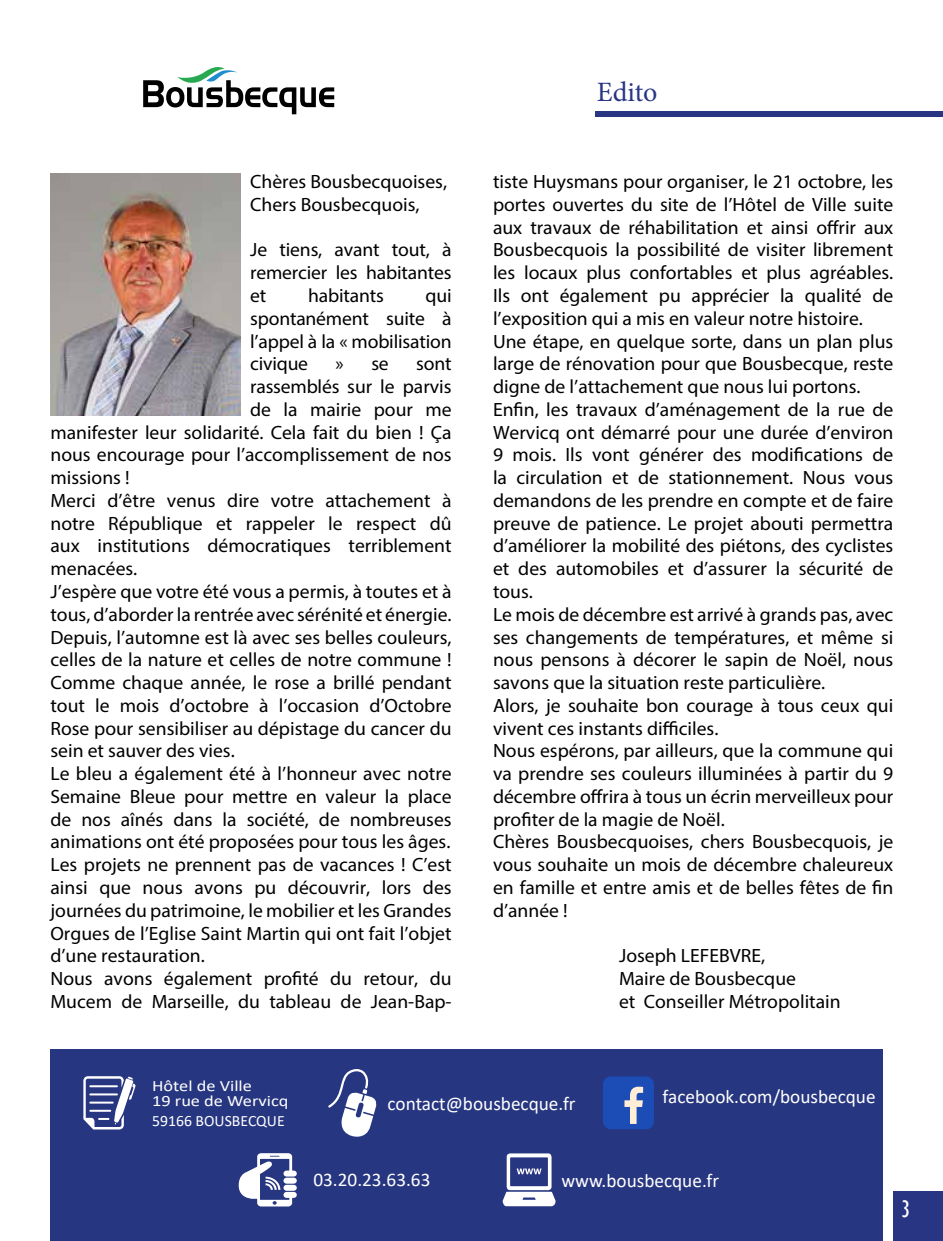
<style>
.page{position:relative;width:943px;height:1241px;background:#fff}
.page>*{position:absolute;margin:0;border:0;box-sizing:border-box;transform-origin:0 0}
.t1{font:28px "Minion Pro";letter-spacing:-.005em;color:#283583}
.t2{font:condensed 24.5px "Gill Sans";color:#fff}
.t3{font:19.25px/22.8px "Myriad Pro";color:#000}
.t4{font:19.25px "Calibri";color:#fff}
.t5{font:15.75px/14.7px "Calibri";color:#fff;scale:1.17 1}
.t6{font:15.75px "Calibri";color:#fff}
</style>
<div class="page">
<div style="left:893px;top:1191px;width:50px;height:49px;background:#283583"></div>
<div style="left:50px;top:1049px;width:833px;height:191px;background:#273680"></div>
<svg style="left:502px;top:1153px;width:53px;height:52px"></svg>
<svg style="left:83px;top:1076px;width:53px;height:53px"></svg>
<svg style="left:328px;top:1069px;width:49px;height:68px"></svg>
<svg style="left:239px;top:1153px;width:58px;height:53px"></svg>
<svg style="left:143px;top:67px;width:191px;height:47px"></svg>
<div style="left:603px;top:1076px;width:51px;height:52px;background:#1c4cb5;border-radius:8px"></div>
<svg style="left:624px;top:1086px;width:19px;height:37px"></svg>
<img style="left:50px;top:174px;width:190px;height:241px">
<div style="left:595px;top:112px;width:348px;height:5px;background:#283583"></div>
<h1 class="t1" style="left:597px;top:73px;width:62px">Edito</h1>
<p class="t3" style="left:250px;top:170px;width:198px">Chères Bousbecquoises,<br>Chers Bousbecquois,</p>
<p class="t3" style="left:250px;top:238px;width:203px;text-align:justify">Je tiens, avant tout, à remercier les habitantes et</p>
<p class="t3" style="left:308px;top:284px;width:77px">habitants</p>
<p class="t3" style="left:250px;top:284px;width:203px;text-align:justify;text-indent:175px">qui spontanément suite à l’appel à la « mobilisation civique</p>
<p class="t3" style="left:335px;top:352px;width:55px">» se</p>
<p class="t3" style="left:416px;top:352px;width:37px">sont</p>
<p class="t3" style="left:250px;top:375px;width:203px">rassemblés sur le parvis</p>
<p class="t3" style="left:250px;top:397px;width:203px">de la mairie pour me</p>
<p class="t3" style="left:50px;top:420px;width:402px">manifester leur solidarité. Cela fait du bien ! Ça</p>
<p class="t3" style="left:50px;top:443px;width:402px">nous encourage pour l’accomplissement de nos</p>
<p class="t3" style="left:50px;top:466px;width:81px">missions !</p>
<p class="t3" style="left:50px;top:488px;width:403px">Merci d’être venus dire votre attachement à</p>
<p class="t3" style="left:50px;top:511px;width:402px">notre République et rappeler le respect dû</p>
<p class="t3" style="left:50px;top:534px;width:402px">aux institutions démocratiques terriblement</p>
<p class="t3" style="left:50px;top:557px;width:88px">menacées.</p>
<p class="t3" style="left:50px;top:579px;width:402px">J’espère que votre été vous a permis, à toutes et à</p>
<p class="t3" style="left:50px;top:602px;width:403px">tous, d’aborder la rentrée avec sérénité et énergie.</p>
<p class="t3" style="left:50px;top:625px;width:402px">Depuis, l’automne est là avec ses belles couleurs,</p>
<p class="t3" style="left:50px;top:648px;width:402px">celles de la nature et celles de notre commune !</p>
<p class="t3" style="left:50px;top:671px;width:402px">Comme chaque année, le rose a brillé pendant</p>
<p class="t3" style="left:50px;top:693px;width:403px">tout le mois d’octobre à l’occasion d’Octobre</p>
<p class="t3" style="left:50px;top:716px;width:402px">Rose pour sensibiliser au dépistage du cancer du</p>
<p class="t3" style="left:50px;top:739px;width:186px">sein et sauver des vies.</p>
<p class="t3" style="left:50px;top:762px;width:402px">Le bleu a également été à l’honneur avec notre</p>
<p class="t3" style="left:50px;top:784px;width:402px">Semaine Bleue pour mettre en valeur la place</p>
<p class="t3" style="left:50px;top:807px;width:402px">de nos aînés dans la société, de nombreuses</p>
<p class="t3" style="left:50px;top:830px;width:401px">animations ont été proposées pour tous les âges.</p>
<p class="t3" style="left:50px;top:853px;width:403px">Les projets ne prennent pas de vacances ! C’est</p>
<p class="t3" style="left:50px;top:875px;width:403px">ainsi que nous avons pu découvrir, lors des</p>
<p class="t3" style="left:50px;top:898px;width:402px">journées du patrimoine, le mobilier et les Grandes</p>
<p class="t3" style="left:50px;top:921px;width:403px">Orgues de l’Eglise Saint Martin qui ont fait l’objet</p>
<p class="t3" style="left:50px;top:944px;width:156px">d’une restauration.</p>
<p class="t3" style="left:50px;top:966px;width:402px">Nous avons également profité du retour, du</p>
<p class="t3" style="left:50px;top:989px;width:402px">Mucem de Marseille, du tableau de Jean-Bap-</p>
<p class="t3" style="left:493px;top:170px;width:402px">tiste Huysmans pour organiser, le 21 octobre, les portes ouvertes du site de l’Hôtel de Ville suite aux travaux de réhabilitation et ainsi offrir aux Bousbecquois la possibilité de visiter librement les locaux plus confortables et plus agréables.<br>Ils ont également pu apprécier la qualité de l’exposition qui a mis en valeur notre histoire.<br>Une étape, en quelque sorte, dans un plan plus large de rénovation pour que Bousbecque, reste digne de l’attachement que nous lui portons.<br>Enfin, les travaux d’aménagement de la rue de Wervicq ont démarré pour une durée d’environ 9 mois. Ils vont générer des modifications de la circulation et de stationnement. Nous vous demandons de les prendre en compte et de faire preuve de patience. Le projet abouti permettra d’améliorer la mobilité des piétons, des cyclistes et des automobiles et d’assurer la sécurité de tous.<br>Le mois de décembre est arrivé à grands pas, avec ses changements de températures, et même si nous pensons à décorer le sapin de Noël, nous savons que la situation reste particulière.<br>Alors, je souhaite bon courage à tous ceux qui vivent ces instants difficiles.<br>Nous espérons, par ailleurs, que la commune qui va prendre ses couleurs illuminées à partir du 9 décembre offrira à tous un écrin merveilleux pour profiter de la magie de Noël.<br>Chères Bousbecquoises, chers Bousbecquois, je vous souhaite un mois de décembre chaleureux en famille et entre amis et de belles fêtes de fin d’année !</p>
<p class="t3" style="left:619px;top:944px;width:223px">Joseph LEFEBVRE,<br>Maire de Bousbecque<br>et Conseiller Métropolitain</p>
<p class="t5" style="left:152px;top:1077px;width:118px">Hôtel de Ville<br>19 rue de Wervicq</p>
<p class="t6" style="left:152px;top:1109px;width:134px">59166 BOUSBECQUE</p>
<p class="t4" style="left:387px;top:1090px;width:189px">contact@bousbecque.fr</p>
<p class="t4" style="left:662px;top:1083px;width:214px">facebook.com/bousbecque</p>
<p class="t4" style="left:313px;top:1165px;width:119px">03.20.23.63.63</p>
<p class="t4" style="left:561px;top:1167px;width:159px">www.bousbecque.fr</p>
<p class="t2" style="left:901px;top:1194px;width:19px">1 03</p>
</div>
